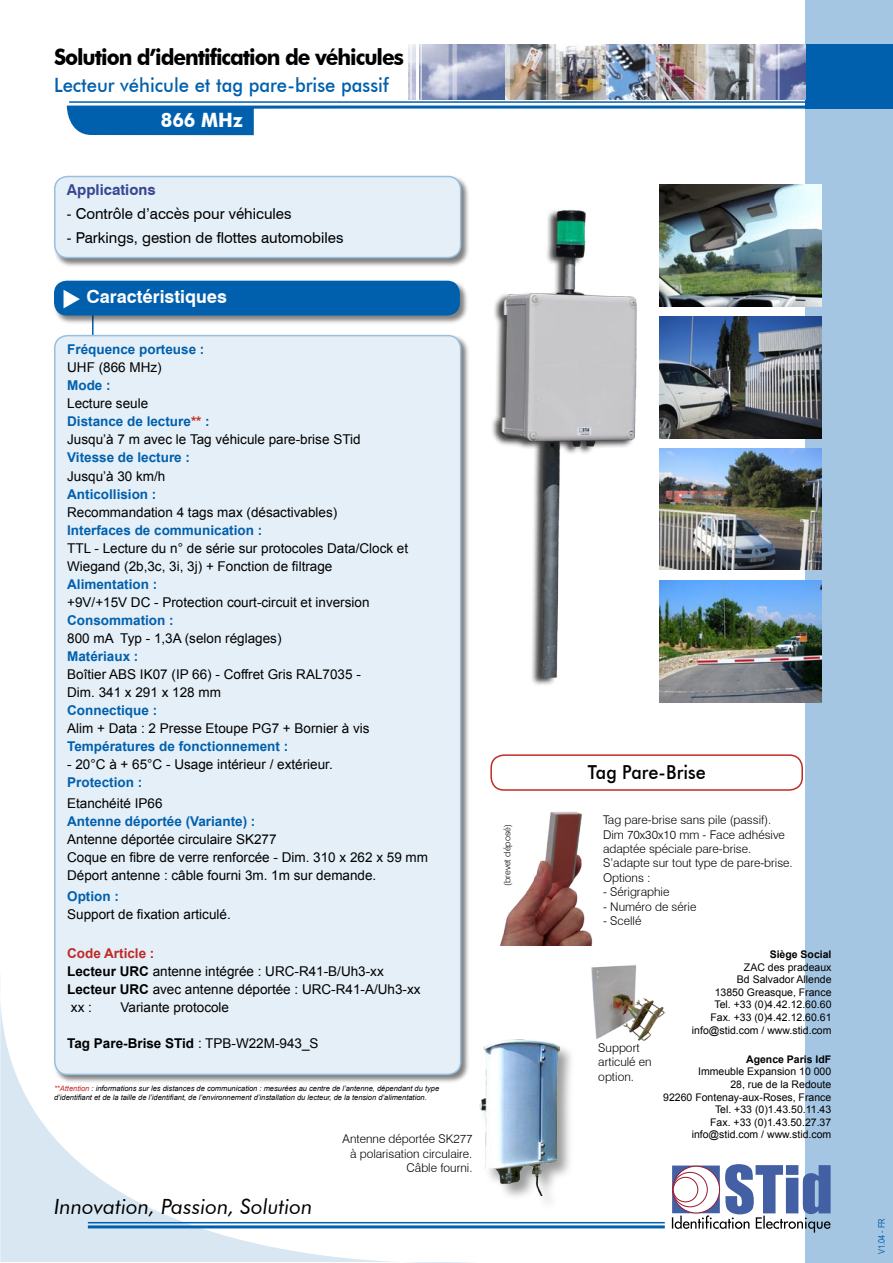
<style>
.page{position:relative;width:893px;height:1263px;background:#fff}
.page>*{position:absolute;margin:0;border:0;box-sizing:border-box;transform-origin:0 0}
.t1{font:700 22.5px "Futura BT";letter-spacing:-.05em;color:#000;scale:.93 1}
.t2{font:italic 21px "Futura BT";color:#000}
.t3{font:500 19.8px "Futura BT";color:#0060ae;scale:.93 1}
.t4{font:700 19.8px "Futura BT";color:#fff;scale:.93 1}
.t5{font:500 19.2px "Futura BT";letter-spacing:-.005em;color:#000;scale:.93 1}
.t6{font:700 18px "Swiss 721 BT";color:#fff}
.t7{font:15px "Swiss 721 BT";color:#000}
.t8{font:700 15px "Swiss 721 BT";color:#394792}
.t9{font:13.5px/18px "Arial";color:#000}
.t10{font:700 13.5px "Arial";color:#0060ae}
.t11{font:700 13.5px "Arial";color:#000}
.t12{font:300 12px/14.4px "Swiss 721 BT";color:#000}
.t13{font:10.5px/12.6px "Arial";color:#000;text-align:right}
.t14{font:700 10.5px "Arial";color:#000}
.t15{font:300 9px "Swiss 721 BT";color:#000}
.t16{font:9px "Arial Narrow";color:#0060ae}
.t17{font:italic 7.5px/9px "Arial";color:#000}
.s1{font-weight:700;color:#0060ae}
.s2{font-weight:700;color:#c02a26}
.s3{font-weight:700}
.s4{font-weight:400}
.s5{color:#c02a26}
</style>
<div class="page">
<svg style="left:0;top:977px;width:477px;height:286px"></svg>
<div style="left:805px;top:0;width:88px;height:1263px;background:#a4c6e2"></div>
<hr style="left:69px;top:101px;width:771px;height:2px;background:#0060ae">
<hr style="left:88px;top:1222px;width:577px;height:1px;background:#0060ae">
<hr style="left:88px;top:1225px;width:577px;height:3px;background:#0060ae">
<div style="left:805px;top:44px;width:88px;height:64px;background:#0060ae"></div>
<img style="left:408px;top:44px;width:98px;height:56px">
<img style="left:506px;top:44px;width:299px;height:56px">
<hr style="left:416px;top:41px;width:3px;height:59px;background:#fff">
<hr style="left:421px;top:41px;width:1px;height:59px;background:#fff">
<hr style="left:411px;top:41px;width:1px;height:59px;background:#fff">
<svg style="left:66px;top:105px;width:827px;height:29px"></svg>
<img style="left:659px;top:448px;width:162px;height:121px">
<img style="left:659px;top:185px;width:162px;height:121px">
<img style="left:659px;top:581px;width:162px;height:121px">
<img style="left:659px;top:317px;width:162px;height:121px">
<div style="left:478px;top:1037px;width:100px;height:176px;background:#000;opacity:.4"></div>
<img style="left:479px;top:1040px;width:80px;height:156px">
<img style="left:591px;top:965px;width:75px;height:76px">
<img style="left:499px;top:811px;width:94px;height:135px">
<img style="left:492px;top:210px;width:145px;height:475px">
<hr style="left:92px;top:311px;width:2px;height:24px;background:#0060ae">
<div style="left:53px;top:334px;width:418px;height:751px;background:#000;opacity:.5"></div>
<div style="left:53px;top:334px;width:409px;height:740px;background:#e5eff7"></div>
<div style="left:53px;top:279px;width:417px;height:46px;background:#000;opacity:.5"></div>
<div style="left:53px;top:175px;width:418px;height:93px;background:#000;opacity:.5"></div>
<div style="left:53px;top:175px;width:409px;height:83px;background:#e5eff7"></div>
<svg style="left:672px;top:1164px;width:159px;height:68px"></svg>
<svg style="left:490px;top:754px;width:313px;height:36px"></svg>
<div style="left:54px;top:281px;width:406px;height:34px;background:#0060ae"></div>
<h1 class="t1" style="left:54px;top:44px;width:378px">Solution d’identification de véhicules</h1>
<h3 class="t3" style="left:54px;top:72px;width:361px">Lecteur véhicule et tag pare-brise passif</h3>
<h3 class="t4" style="left:161px;top:108px;width:90px">866 MHz</h3>
<p class="t8" style="left:67px;top:181px;width:90px">Applications</p>
<p class="t7" style="left:67px;top:205px;width:226px">- Contrôle d’accès pour véhicules</p>
<p class="t7" style="left:67px;top:229px;width:278px">- Parkings, gestion de flottes automobiles</p>
<h3 class="t6" style="left:86px;top:285px;width:142px">Caractéristiques</h3>
<p class="t10" style="left:67px;top:341px;width:139px">Fréquence porteuse :</p>
<p class="t9" style="left:67px;top:359px;width:96px">UHF (866 MHz)</p>
<p class="t10" style="left:67px;top:377px;width:45px">Mode :</p>
<p class="t9" style="left:67px;top:395px;width:295px">Lecture seule<br><span class="s1">Distance de lecture</span><span class="s2">**</span> <span class="s1">:<br></span>Jusqu’à 7 m avec le Tag véhicule pare-brise STid</p>
<p class="t10" style="left:67px;top:449px;width:124px">Vitesse de lecture :</p>
<p class="t9" style="left:67px;top:467px;width:100px">Jusqu’à 30 km/h</p>
<p class="t10" style="left:67px;top:485px;width:91px">Anticollision :</p>
<p class="t9" style="left:67px;top:503px;width:272px">Recommandation 4 tags max (désactivables)</p>
<p class="t10" style="left:67px;top:521px;width:197px">Interfaces de communication :</p>
<p class="t9" style="left:67px;top:539px;width:343px">TTL - Lecture du n° de série sur protocoles Data/Clock et<br>Wiegand (2b,3c, 3i, 3j) + Fonction de filtrage</p>
<p class="t10" style="left:67px;top:575px;width:92px">Alimentation :</p>
<p class="t9" style="left:67px;top:593px;width:304px">+9V/+15V DC - Protection court-circuit et inversion</p>
<p class="t10" style="left:67px;top:611px;width:108px">Consommation :</p>
<p class="t9" style="left:67px;top:629px;width:216px">800 mA Typ - 1,3A (selon réglages)</p>
<p class="t10" style="left:67px;top:647px;width:73px">Matériaux :</p>
<p class="t9" style="left:67px;top:665px;width:295px">Boîtier ABS IK07 (IP 66) - Coffret Gris RAL7035 -<br>Dim. 341 x 291 x 128 mm</p>
<p class="t10" style="left:67px;top:701px;width:92px">Connectique :</p>
<p class="t9" style="left:67px;top:719px;width:304px">Alim + Data : 2 Presse Etoupe PG7 + Bornier à vis</p>
<p class="t10" style="left:67px;top:737px;width:223px">Températures de fonctionnement :</p>
<p class="t9" style="left:67px;top:755px;width:267px">- 20°C à + 65°C - Usage intérieur / extérieur.</p>
<p class="t10" style="left:67px;top:773px;width:77px">Protection :</p>
<p class="t9" style="left:67px;top:794px;width:97px">Etanchéité IP66</p>
<p class="t10" style="left:67px;top:812px;width:190px">Antenne déportée (Variante) :</p>
<p class="t9" style="left:67px;top:830px;width:362px">Antenne déportée circulaire SK277<br>Coque en fibre de verre renforcée - Dim. 310 x 262 x 59 mm<br>Déport antenne : câble fourni 3m. 1m sur demande.</p>
<p class="t10" style="left:67px;top:887px;width:53px">Option :</p>
<p class="t9" style="left:67px;top:905px;width:165px">Support de fixation articulé.</p>
<p class="t9" style="left:67px;top:944px;width:355px"><span class="s2">Code Article :<br></span><span class="s3">Lecteur URC</span> antenne intégrée : URC-R41-B/Uh3-xx<br><span class="s3">Lecteur URC</span> avec antenne déportée : URC-R41-A/Uh3-xx xx :</p>
<p class="t9" style="left:121px;top:998px;width:110px">Variante protocole</p>
<p class="t11" style="left:67px;top:1034px;width:253px">Tag Pare-Brise STid <span class="s4">: TPB-W22M-943_S</span></p>
<p class="t17" style="left:54px;top:1084px;width:387px"><span class="s5">**Attention</span> : informations sur les distances de communication : mesurées au centre de l’antenne, dépendant du type d’identifiant et de la taille de l’identifiant, de l’environnement d’installation du lecteur, de la tension d’alimentation.</p>
<h2 class="t2" style="left:54px;top:1194px;width:260px">Innovation, Passion, Solution</h2>
<p class="t12" style="left:343px;top:1132px;width:131px;text-align:right">Antenne déportée SK277 à polarisation circulaire.<br>Câble fourni.</p>
<p class="t15" style="left:502px;top:886px;width:63px;rotate:-90deg">(brevet déposé)</p>
<h3 class="t5" style="left:588px;top:760px;width:128px">Tag Pare-Brise</h3>
<p class="t12" style="left:603px;top:813px;width:191px">Tag pare-brise sans pile (passif).<br>Dim 70x30x10 mm - Face adhésive adaptée spéciale pare-brise.<br>S’adapte sur tout type de pare-brise.<br>Options :</p>
<p class="t12" style="left:603px;top:885px;width:68px">- Sérigraphie</p>
<p class="t12" style="left:603px;top:899px;width:95px">- Numéro de série</p>
<p class="t12" style="left:603px;top:913px;width:40px">- Scellé</p>
<p class="t12" style="left:598px;top:1040px;width:55px">Support articulé en option.</p>
<p class="t14" style="left:770px;top:947px;width:63px">Siège Social</p>
<p class="t13" style="left:692px;top:961px;width:141px">ZAC des pradeaux<br>Bd Salvador Allende<br>13850 Greasque, France<br>Tel. +33 (0)4.42.12.60.60<br>Fax. +33 (0)4.42.12.60.61 info@stid.com / www.stid.com</p>
<p class="t14" style="left:746px;top:1052px;width:87px">Agence Paris IdF</p>
<p class="t13" style="left:663px;top:1065px;width:170px">Immeuble Expansion 10 000<br>28, rue de la Redoute<br>92260 Fontenay-aux-Roses, France<br>Tel. +33 (0)1.43.50.11.43<br>Fax. +33 (0)1.43.50.27.37 info@stid.com / www.stid.com</p>
<p class="t16" style="left:875px;top:1254px;width:37px;rotate:-90deg">V1.04 - FR</p>
</div>
